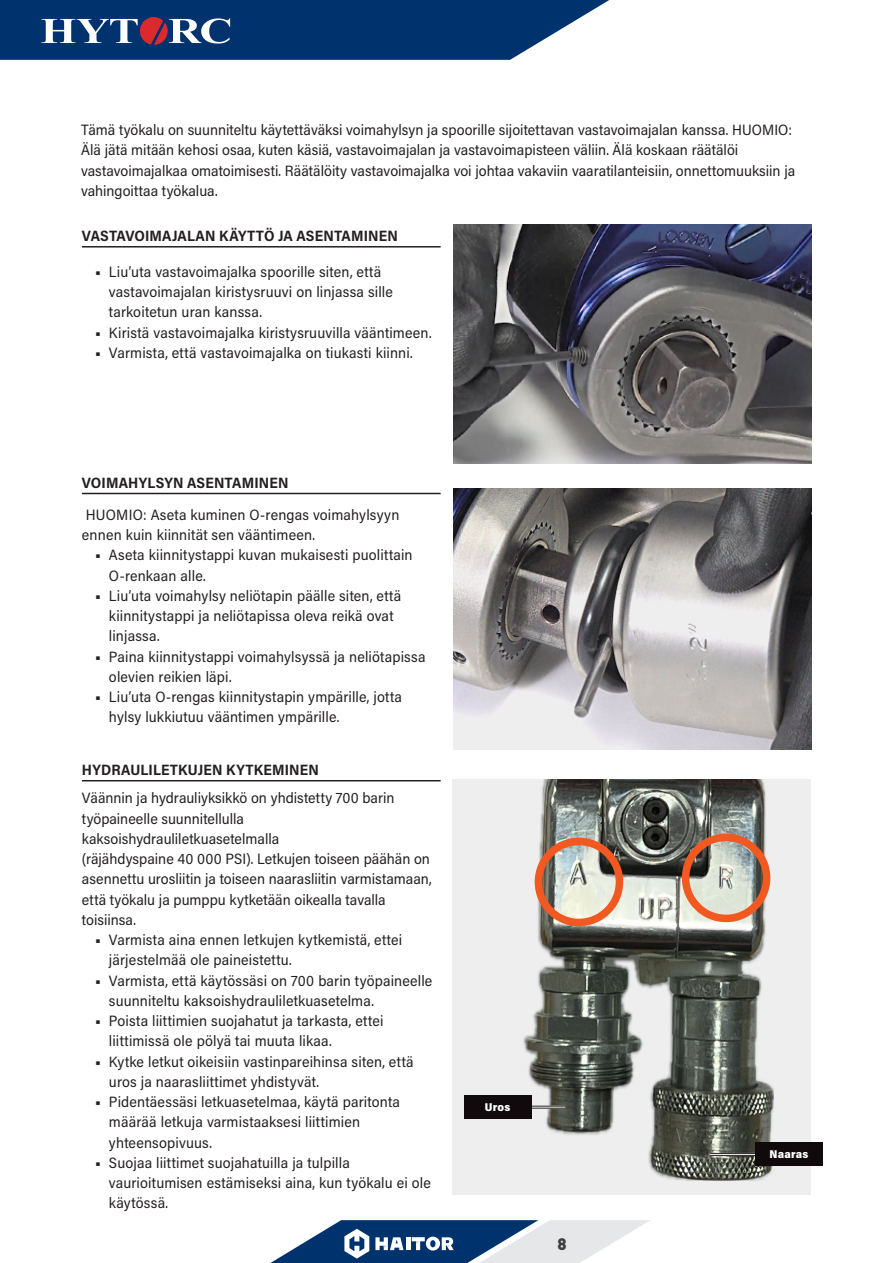
<style>
.page{position:relative;width:893px;height:1263px;background:#fff}
.page>*{position:absolute;margin:0;border:0;box-sizing:border-box;transform-origin:0 0}
.t1{font:900 16.5px "DINOT";color:#3e3e3f}
.Ops_Manual_Body_Copy{font:15px/20.2px "Acumin Pro Semi Cond";letter-spacing:.005em;color:#231f20}
.Ops_Manual_Body_Copy-2{font:700 15px "Acumin Pro Semi Cond";letter-spacing:.01em;color:#231f20}
.Ops_Manual_Bullets{font:15px/20.2px "Acumin Pro Semi Cond";letter-spacing:.01em;color:#231f20}
.t2{font:900 11.25px "Acumin Pro Semi Cond";letter-spacing:.015em;color:#fff}
.s1{font-weight:900}
</style>
<div class="page">
<svg style="left:270px;top:1220px;width:380px;height:43px"></svg>
<svg style="left:0;top:0;width:609px;height:60px"></svg>
<hr style="left:82px;top:246px;width:359px;height:2px;background:#231f20">
<div style="left:452px;top:779px;width:359px;height:416px;background:#eeeeef"></div>
<img style="left:452px;top:779px;width:322px;height:401px">
<hr style="left:82px;top:493px;width:359px;height:1px;background:#231f20">
<hr style="left:82px;top:780px;width:359px;height:1px;background:#231f20">
<img style="left:453px;top:225px;width:359px;height:239px">
<img style="left:453px;top:489px;width:359px;height:260px">
<div style="left:535px;top:838px;width:88px;height:88px;border:8px solid #f15921;border-radius:50%"></div>
<div style="left:682px;top:834px;width:88px;height:88px;border:8px solid #f15921;border-radius:50%"></div>
<hr style="left:518px;top:1106px;width:47px;height:3px;background:#fff">
<hr style="left:518px;top:1108px;width:47px;height:1px;background:#231f20">
<hr style="left:518px;top:1106px;width:47px;height:1px;background:#231f20">
<hr style="left:710px;top:1153px;width:47px;height:3px;background:#fff">
<hr style="left:710px;top:1155px;width:47px;height:1px;background:#231f20">
<hr style="left:710px;top:1153px;width:47px;height:1px;background:#231f20">
<div style="left:464px;top:1095px;width:67px;height:24px;background:#110a0c"></div>
<div style="left:755px;top:1143px;width:68px;height:23px;background:#110a0c"></div>
<p class="Ops_Manual_Body_Copy" style="left:81px;top:119px;width:716px">Tämä työkalu on suunniteltu käytettäväksi voimahylsyn ja spoorille sijoitettavan vastavoimajalan kanssa. HUOMIO:<br>Älä jätä mitään kehosi osaa, kuten käsiä, vastavoimajalan ja vastavoimapisteen väliin. Älä koskaan räätälöi vastavoimajalkaa omatoimisesti. Räätälöity vastavoimajalka voi johtaa vakaviin vaaratilanteisiin, onnettomuuksiin ja vahingoittaa työkalua.</p>
<p class="Ops_Manual_Body_Copy-2" style="left:82px;top:226px;width:317px">VASTAVOIMAJALAN KÄYTTÖ JA ASENTAMINEN</p>
<p class="Ops_Manual_Body_Copy" style="left:109px;top:261px;width:285px;text-indent:-14px"><span class="s1">•</span> Liu’uta vastavoimajalka spoorille siten, että vastavoimajalan kiristysruuvi on linjassa sille tarkoitetun uran kanssa.</p>
<p class="Ops_Manual_Body_Copy" style="left:95px;top:322px;width:338px"><span class="s1">•</span> Kiristä vastavoimajalka kiristysruuvilla vääntimeen.</p>
<p class="Ops_Manual_Body_Copy" style="left:95px;top:342px;width:319px"><span class="s1">•</span> Varmista, että vastavoimajalka on tiukasti kiinni.</p>
<p class="Ops_Manual_Body_Copy-2" style="left:82px;top:472px;width:208px">VOIMAHYLSYN ASENTAMINEN</p>
<p class="Ops_Manual_Bullets" style="left:82px;top:504px;width:319px">HUOMIO: Aseta kuminen O-rengas voimahylsyyn ennen kuin kiinnität sen vääntimeen.</p>
<p class="Ops_Manual_Body_Copy" style="left:109px;top:544px;width:305px;text-indent:-14px"><span class="s1">•</span> Aseta kiinnitystappi kuvan mukaisesti puolittain<br>O-renkaan alle.</p>
<p class="Ops_Manual_Body_Copy" style="left:109px;top:585px;width:294px;text-indent:-14px"><span class="s1">•</span> Liu’uta voimahylsy neliötapin päälle siten, että kiinnitystappi ja neliötapissa oleva reikä ovat linjassa.</p>
<p class="Ops_Manual_Body_Copy" style="left:109px;top:646px;width:318px;text-indent:-14px"><span class="s1">•</span> Paina kiinnitystappi voimahylsyssä ja neliötapissa olevien reikien läpi.</p>
<p class="Ops_Manual_Body_Copy" style="left:109px;top:686px;width:295px;text-indent:-14px"><span class="s1">•</span> Liu’uta O-rengas kiinnitystapin ympärille, jotta hylsy lukkiutuu vääntimen ympärille.</p>
<p class="Ops_Manual_Body_Copy-2" style="left:82px;top:759px;width:239px">HYDRAULILETKUJEN KYTKEMINEN</p>
<p class="Ops_Manual_Body_Copy" style="left:82px;top:787px;width:314px">Väännin ja hydrauliyksikkö on yhdistetty 700 barin</p>
<p class="Ops_Manual_Body_Copy" style="left:82px;top:808px;width:199px">työpaineelle suunnitellulla kaksoishydrauliletkuasetelmalla</p>
<p class="Ops_Manual_Body_Copy" style="left:82px;top:848px;width:350px">(räjähdyspaine 40 000 PSI). Letkujen toiseen päähän on</p>
<p class="Ops_Manual_Body_Copy" style="left:82px;top:868px;width:351px">asennettu urosliitin ja toiseen naarasliitin varmistamaan,</p>
<p class="Ops_Manual_Body_Copy" style="left:82px;top:889px;width:305px">että työkalu ja pumppu kytketään oikealla tavalla toisiinsa.</p>
<p class="Ops_Manual_Body_Copy" style="left:109px;top:929px;width:295px;text-indent:-14px"><span class="s1">•</span> Varmista aina ennen letkujen kytkemistä, ettei järjestelmää ole paineistettu.</p>
<p class="Ops_Manual_Body_Copy" style="left:109px;top:970px;width:325px;text-indent:-14px"><span class="s1">•</span> Varmista, että käytössäsi on 700 barin työpaineelle suunniteltu kaksoishydrauliletkuasetelma.</p>
<p class="Ops_Manual_Body_Copy" style="left:109px;top:1010px;width:276px;text-indent:-14px"><span class="s1">•</span> Poista liittimien suojahatut ja tarkasta, ettei liittimissä ole pölyä tai muuta likaa.</p>
<p class="Ops_Manual_Body_Copy" style="left:109px;top:1051px;width:306px;text-indent:-14px"><span class="s1">•</span> Kytke letkut oikeisiin vastinpareihinsa siten, että uros ja naarasliittimet yhdistyvät.</p>
<p class="Ops_Manual_Body_Copy" style="left:109px;top:1091px;width:293px;text-indent:-14px"><span class="s1">•</span> Pidentäessäsi letkuasetelmaa, käytä paritonta määrää letkuja varmistaaksesi liittimien yhteensopivuus.</p>
<p class="Ops_Manual_Body_Copy" style="left:109px;top:1152px;width:323px;text-indent:-14px"><span class="s1">•</span> Suojaa liittimet suojahatuilla ja tulpilla vaurioitumisen estämiseksi aina, kun työkalu ei ole käytössä.</p>
<p class="t2" style="left:485px;top:1099px;width:27px">Uros</p>
<p class="t1" style="left:558px;top:1233px;width:11px">8</p>
<p class="t2" style="left:770px;top:1146px;width:40px">Naaras</p>
</div>
